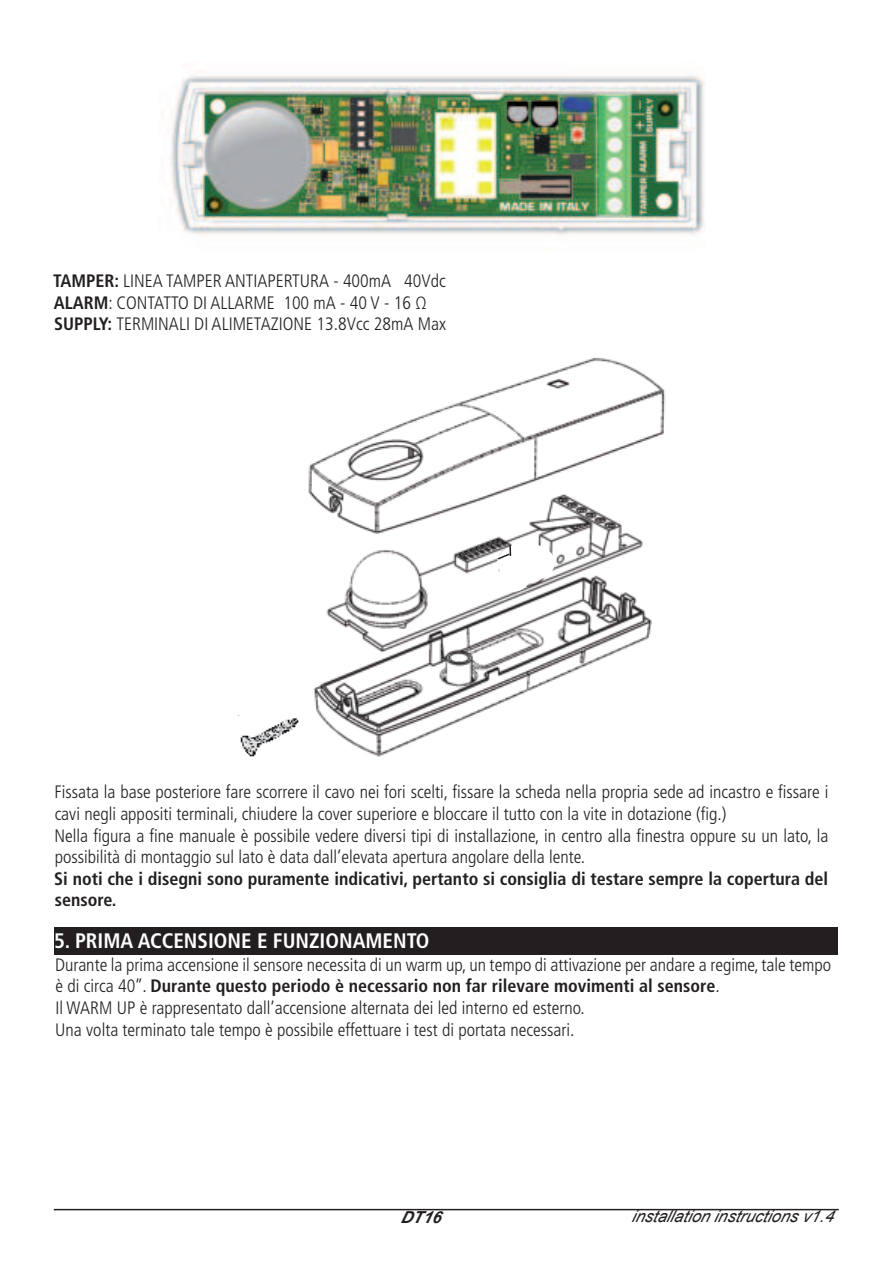
<style>
.page{position:relative;width:893px;height:1263px;background:#fff}
.page>*{position:absolute;margin:0;border:0;box-sizing:border-box;transform-origin:0 0}
.t1{font:700 condensed 21px "Frutiger LT Std";color:#fff}
.t2{font:300 condensed 18px/21.6px "Frutiger LT Std";color:#231f20}
.t3{font:700 condensed 18px/21.6px "Frutiger LT Std";color:#231f20}
.t4{font:italic 16.5px "Arial";color:#231f20}
.t5{font:italic 700 16.5px "Arial";color:#231f20}
.s1{font-weight:700}
</style>
<div class="page">
<hr style="left:54px;top:1209px;width:785px;height:1px;background:#231f20">
<div style="left:54px;top:927px;width:783px;height:27px;background:#231f20"></div>
<img style="left:240px;top:718px;width:59px;height:39px">
<img style="left:308px;top:357px;width:358px;height:400px">
<div style="left:498px;top:544px;width:56px;height:37px;background:#fff;border-radius:50%"></div>
<div style="left:497px;top:543px;width:58px;height:39px;border:2px solid #fff;border-radius:50%"></div>
<div style="left:496px;top:567px;width:33px;height:24px;background:#fff;border-radius:50%"></div>
<div style="left:495px;top:567px;width:34px;height:25px;border:2px solid #fff;border-radius:50%"></div>
<svg style="left:496px;top:545px;width:15px;height:16px"></svg>
<img style="left:162px;top:75px;width:543px;height:160px">
<p class="t2" style="left:53px;top:271px;width:394px"><span class="s1">TAMPER:</span> LINEA TAMPER ANTIAPERTURA - 400mA 40Vdc<br><span class="s1">ALARM</span>: CONTATTO DI ALLARME 100 mA - 40 V - 16 Ω<br><span class="s1">SUPPLY:</span> TERMINALI DI ALIMETAZIONE 13.8Vcc 28mA Max</p>
<p class="t2" style="left:54px;top:783px;width:776px">Fissata la base posteriore fare scorrere il cavo nei fori scelti, fissare la scheda nella propria sede ad incastro e fissare i cavi negli appositi terminali, chiudere la cover superiore e bloccare il tutto con la vite in dotazione (fig.)<br>Nella figura a fine manuale è possibile vedere diversi tipi di installazione, in centro alla finestra oppure su un lato, la possibilità di montaggio sul lato è data dall’elevata apertura angolare della lente.</p>
<p class="t3" style="left:54px;top:869px;width:775px">Si noti che i disegni sono puramente indicativi, pertanto si consiglia di testare sempre la copertura del sensore.</p>
<p class="t1" style="left:54px;top:932px;width:377px">5. PRIMA ACCENSIONE E FUNZIONAMENTO</p>
<p class="t2" style="left:55px;top:955px;width:777px">Durante la prima accensione il sensore necessita di un warm up, un tempo di attivazione per andare a regime, tale tempo è di circa 40’’. <span class="s1">Durante questo periodo è necessario non far rilevare movimenti al sensore</span>.<br>Il WARM UP è rappresentato dall’accensione alternata dei led interno ed esterno.<br>Una volta terminato tale tempo è possibile effettuare i test di portata necessari.</p>
<p class="t5" style="left:400px;top:1210px;width:42px">DT16</p>
<p class="t4" style="left:631px;top:1210px;width:207px">installation instructions v 1.4</p>
</div>
